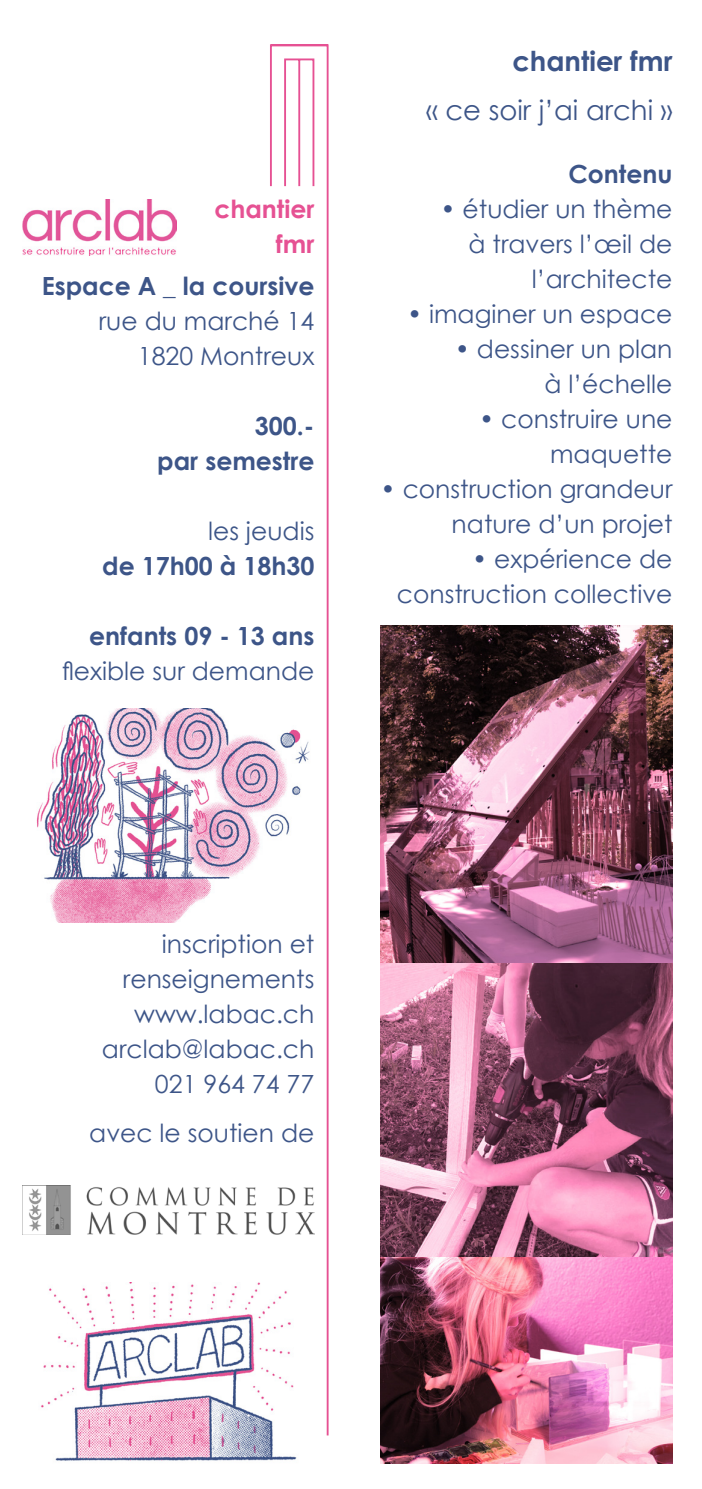
<style>
.page{position:relative;width:702px;height:1489px;background:#fff}
.page>*{position:absolute;margin:0;border:0;box-sizing:border-box;transform-origin:0 0}
.txt_courant{font:27.5px "Century Gothic";color:#3d5588}
.txt_courant-2{font:700 27.5px "Century Gothic";color:#3d5588}
.txt_courant-3{font:25px/35px "Century Gothic";color:#3d5588;text-align:right}
.titres_2{font:25px/35px "Century Gothic";color:#3d5588;text-align:right}
.txt_courant-4{font:700 25px "Century Gothic";color:#3d5588}
.txt_courant-5{font:700 25px "Century Gothic";color:#e65193}
.titres_2-2{font:700 25px "Century Gothic";color:#3d5588}
</style>
<div class="page">
<svg style="left:270px;top:44px;width:59px;height:1392px"></svg>
<img style="left:40px;top:1282px;width:274px;height:179px">
<img style="left:36px;top:708px;width:278px;height:214px">
<img style="left:22px;top:199px;width:154px;height:57px">
<img style="left:380px;top:625px;width:292px;height:837px">
<img style="left:22px;top:1185px;width:292px;height:48px">
<p class="txt_courant-5" style="left:214px;top:190px;width:101px">chantier</p>
<p class="txt_courant-5" style="left:276px;top:225px;width:40px">fmr</p>
<p class="txt_courant-4" style="left:42px;top:267px;width:274px">Espace A _ la coursive</p>
<p class="txt_courant-3" style="left:99px;top:303px;width:217px">rue du marché 14</p>
<p class="txt_courant-3" style="left:138px;top:338px;width:178px">1820 Montreux</p>
<p class="txt_courant-4" style="left:255px;top:407px;width:61px">300.-</p>
<p class="txt_courant-4" style="left:157px;top:442px;width:159px">par semestre</p>
<p class="txt_courant-3" style="left:208px;top:513px;width:108px">les jeudis</p>
<p class="txt_courant-4" style="left:102px;top:547px;width:213px">de 17h00 à 18h30</p>
<p class="txt_courant-4" style="left:89px;top:617px;width:226px">enfants 09 - 13 ans</p>
<p class="txt_courant-3" style="left:62px;top:653px;width:254px">flexible sur demande</p>
<p class="txt_courant-2" style="left:512px;top:40px;width:162px">chantier fmr</p>
<p class="txt_courant" style="left:426px;top:91px;width:248px">« ce soir j’ai archi »</p>
<p class="titres_2-2" style="left:568px;top:155px;width:106px">Contenu</p>
<p class="txt_courant-3" style="left:440px;top:191px;width:233px">• étudier un thème à travers l’œil de l’architecte</p>
<p class="txt_courant-3" style="left:407px;top:296px;width:267px">• imaginer un espace</p>
<p class="txt_courant-3" style="left:455px;top:331px;width:219px">• dessiner un plan</p>
<p class="txt_courant-3" style="left:544px;top:366px;width:129px">à l’échelle</p>
<p class="txt_courant-3" style="left:479px;top:401px;width:195px">• construire une maquette</p>
<p class="txt_courant-3" style="left:380px;top:471px;width:293px">• construction grandeur nature d’un projet</p>
<p class="txt_courant-3" style="left:397px;top:541px;width:277px">• expérience de construction collective</p>
<p class="titres_2" style="left:123px;top:926px;width:193px">inscription et renseignements</p>
<p class="titres_2" style="left:134px;top:996px;width:181px">www.labac.ch</p>
<p class="titres_2" style="left:102px;top:1031px;width:214px">arclab@labac.ch</p>
<p class="titres_2" style="left:155px;top:1066px;width:161px">021 964 74 77</p>
<p class="titres_2" style="left:89px;top:1115px;width:226px">avec le soutien de</p>
</div>
